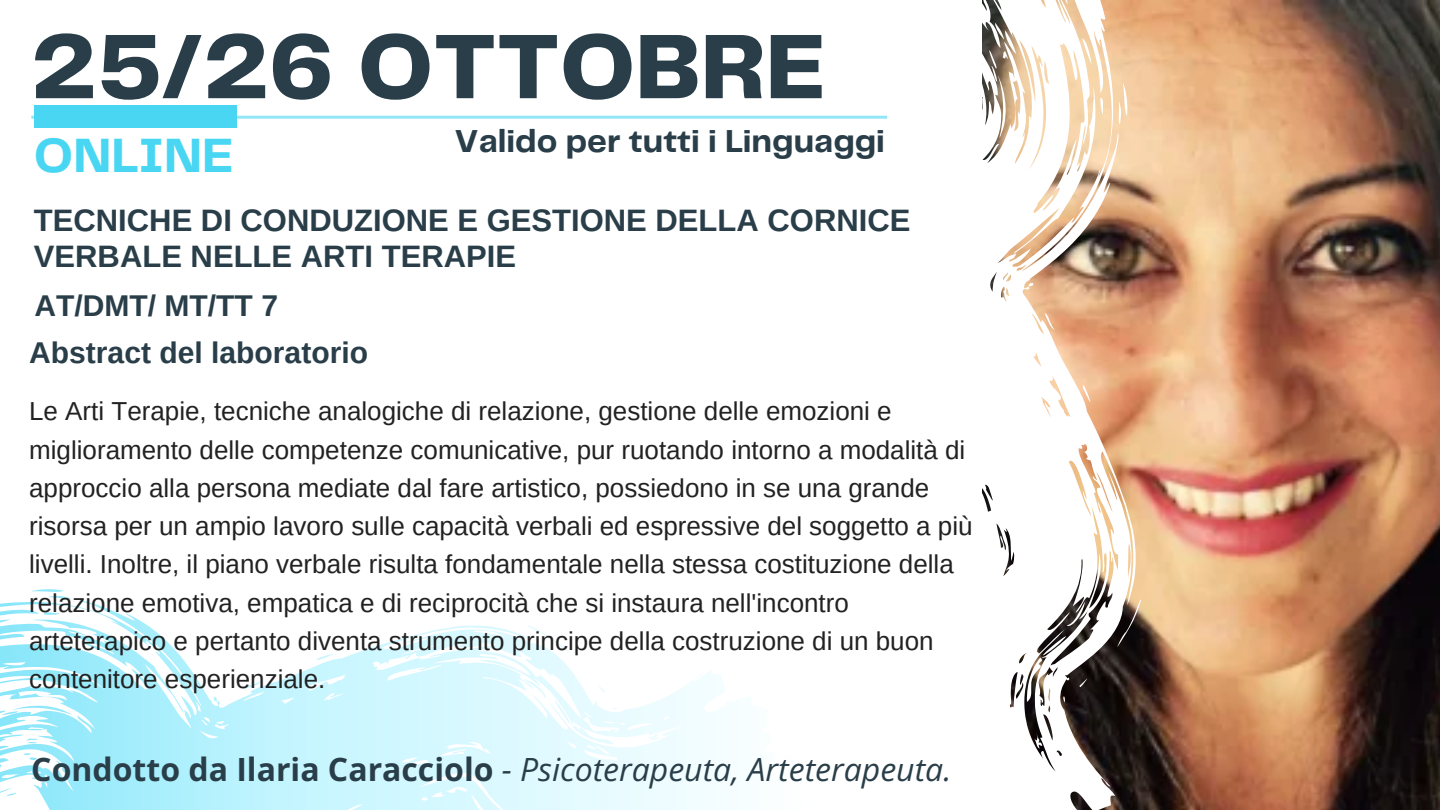
<style>
.page{position:relative;width:1440px;height:810px;background:#fff}
.page>*{position:absolute;margin:0;border:0;box-sizing:border-box;transform-origin:0 0}
.t1{font:800 95px "Telegraf";color:#293e49}
.t2{font:700 50px "Telegraf";color:#49d6f3}
.t3{font:700 33px "Telegraf";color:#293e49}
.t4{font:italic 32px "Open Sans";color:#293e49}
.t5{font:700 31px/36px "Arimo";color:#293e49}
.t6{font:700 30.1px "Arimo";color:#293e49}
.t7{font:26px/38.2px "Arimo";color:#222}
.s1{font-weight:700;font-style:normal}
</style>
<div class="page">
<img style="left:1209px;top:0;width:231px;height:810px">
<svg style="left:756px;top:0;width:453px;height:810px"></svg>
<hr style="left:31px;top:116px;width:856px;height:3px;background:#49d6f3">
<div style="left:34px;top:105px;width:202px;height:23px;background:#49d6f3"></div>
<svg style="left:0;top:589px;width:811px;height:221px"></svg>
<p class="t1" style="left:30px;top:26px;width:797px">25/26 OTTOBRE</p>
<p class="t2" style="left:34px;top:134px;width:201px">ONLINE</p>
<h1 class="t3" style="left:455px;top:127px;width:432px">Valido per tutti i Linguaggi</h1>
<h4 class="t5" style="left:34px;top:203px;width:878px">TECNICHE DI CONDUZIONE E GESTIONE DELLA CORNICE<br>VERBALE NELLE ARTI TERAPIE</h4>
<p class="t6" style="left:34px;top:288px;width:245px">AT/DMT/ MT/TT 7</p>
<p class="t6" style="left:29px;top:335px;width:340px">Abstract del laboratorio</p>
<h2 class="t7" style="left:29px;top:392px;width:945px">Le Arti Terapie, tecniche analogiche di relazione, gestione delle emozioni e miglioramento delle competenze comunicative, pur ruotando intorno a modalità di approccio alla persona mediate dal fare artistico, possiedono in se una grande risorsa per un ampio lavoro sulle capacità verbali ed espressive del soggetto a più livelli. Inoltre, il piano verbale risulta fondamentale nella stessa costituzione della relazione emotiva, empatica e di reciprocità che si instaura nell'incontro arteterapico e pertanto diventa strumento principe della costruzione di un buon contenitore esperienziale.</h2>
<h4 class="t4" style="left:31px;top:747px;width:922px"><span class="s1">Condotto da Ilaria Caracciolo</span> - Psicoterapeuta, Arteterapeuta.</h4>
</div>
